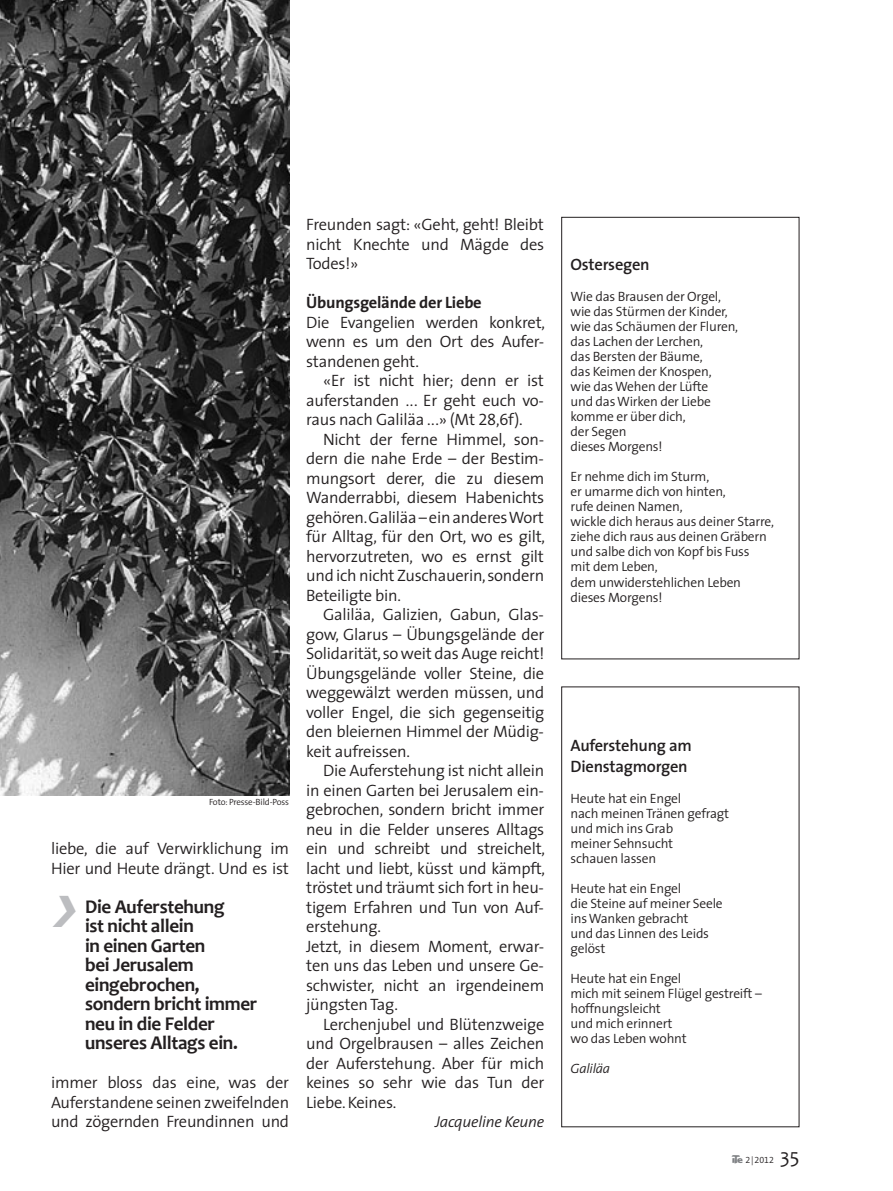
<style>
.page{position:relative;width:893px;height:1191px;background:#fff}
.page>*{position:absolute;margin:0;border:0;box-sizing:border-box;transform-origin:0 0}
.t1{font:21px "Candara";color:#231f20;scale:.94 1}
.t2{font:700 19.5px/19.5px "Candara";letter-spacing:-.015em;color:#231f20}
.t3{font:300 16.5px/19.5px "The Sans SN";letter-spacing:-.015em;color:#231f20;text-align:justify}
.t4{font:600 16.5px/21px "The Sans SN";letter-spacing:-.015em;color:#231f20}
.t5{font:700 16.5px "The Sans SN";letter-spacing:-.015em;color:#231f20}
.t6{font:italic 300 15.75px "The Sans SN";letter-spacing:-.015em;color:#231f20}
.t7{font:300 13.5px/15px "The Sans SN";letter-spacing:-.015em;color:#231f20}
.t8{font:italic 300 13.5px "The Sans SN";letter-spacing:-.015em;color:#231f20}
.t9{font:300 9px "The Sans SN";letter-spacing:-.015em;color:#231f20}
.s1{font-family:"Ite Font";font-weight:400;color:#808285}
</style>
<div class="page">
<img style="left:0;top:0;width:289px;height:796px">
<div style="left:561px;top:217px;width:238px;height:442px;border:1px solid #231f20"></div>
<div style="left:561px;top:686px;width:238px;height:441px;border:1px solid #231f20"></div>
<p class="t9" style="left:209px;top:799px;width:82px">Foto: Presse-Bild-Poss</p>
<p class="t3" style="left:51px;top:840px;width:240px">liebe, die auf Verwirklichung im<br>Hier und Heute drängt. Und es ist</p>
<p class="t2" style="left:85px;top:896px;width:174px">Die Auferstehung<br>ist nicht allein<br>in einen Garten<br>bei Jerusalem eingebrochen, sondern bricht immer neu in die Felder unseres Alltags ein.</p>
<p class="t3" style="left:51px;top:1074px;width:240px">immer bloss das eine, was der Auferstandene seinen zweifelnden und zögernden Freundinnen und</p>
<p class="t3" style="left:306px;top:216px;width:240px">Freunden sagt: «Geht, geht! Bleibt nicht Knechte und Mägde des Todes!»</p>
<p class="t5" style="left:306px;top:296px;width:177px">Übungsgelände der Liebe</p>
<p class="t3" style="left:306px;top:314px;width:240px">Die Evangelien werden konkret, wenn es um den Ort des Aufer&shy;standenen geht.</p>
<p class="t3" style="left:306px;top:372px;width:239px;text-indent:17px">«Er ist nicht hier; denn er ist auferstanden ... Er geht euch vo&shy;raus nach Galiläa ...» (Mt 28,6f).</p>
<p class="t3" style="left:306px;top:431px;width:240px;text-indent:17px">Nicht der ferne Himmel, son&shy;dern die nahe Erde – der Bestim&shy;mungsort derer, die zu diesem Wanderrabbi, diesem Habenichts gehören. Galiläa – ein anderes Wort für Alltag, für den Ort, wo es gilt, hervorzutreten, wo es ernst gilt und ich nicht Zuschauerin, sondern Beteiligte bin.</p>
<p class="t3" style="left:306px;top:606px;width:240px;text-indent:17px">Galiläa, Galizien, Gabun, Glas&shy;gow, Glarus – Übungsgelände der Solidarität, so weit das Auge reicht!<br>Übungsgelände voller Steine, die weggewälzt werden müssen, und voller Engel, die sich gegenseitig den bleiernen Himmel der Müdig&shy;keit aufreissen.</p>
<p class="t3" style="left:306px;top:762px;width:240px;text-align:left;text-indent:17px">Die Auferstehung ist nicht allein in einen Garten bei Jerusalem ein&shy;gebrochen, sondern bricht immer neu in die Felder unseres Alltags ein und schreibt und streichelt, lacht und liebt, küsst und kämpft, tröstet und träumt sich fort in heu&shy;tigem Erfahren und Tun von Auf&shy;erstehung.<br>Jetzt, in diesem Moment, erwar&shy;ten uns das Leben und unsere Ge&shy;schwister, nicht an irgendeinem jüngsten Tag.</p>
<p class="t3" style="left:306px;top:1016px;width:240px;text-indent:17px">Lerchenjubel und Blütenzweige und Orgelbrausen – alles Zeichen der Auferstehung. Aber für mich keines so sehr wie das Tun der Liebe. Keines.</p>
<p class="t6" style="left:435px;top:1116px;width:111px">Jacqueline Keune</p>
<p class="t4" style="left:571px;top:255px;width:81px">Ostersegen</p>
<p class="t7" style="left:571px;top:291px;width:169px">Wie das Brausen der Orgel, wie das Stürmen der Kinder, wie das Schäumen der Fluren, das Lachen der Lerchen,<br>das Bersten der Bäume,<br>das Keimen der Knospen,<br>wie das Wehen der Lüfte<br>und das Wirken der Liebe komme er über dich,<br>der Segen<br>dieses Morgens!</p>
<p class="t7" style="left:571px;top:471px;width:205px">Er nehme dich im Sturm,<br>er umarme dich von hinten,<br>rufe deinen Namen,<br>wickle dich heraus aus deiner Starre, ziehe dich raus aus deinen Gräbern und salbe dich von Kopf bis Fuss<br>mit dem Leben,<br>dem unwiderstehlichen Leben dieses Morgens!</p>
<p class="t4" style="left:571px;top:736px;width:123px">Auferstehung am<br>Dienstagmorgen</p>
<p class="t7" style="left:571px;top:792px;width:160px">Heute hat ein Engel<br>nach meinen Tränen gefragt und mich ins Grab<br>meiner Sehnsucht<br>schauen lassen</p>
<p class="t7" style="left:571px;top:882px;width:154px">Heute hat ein Engel<br>die Steine auf meiner Seele ins Wanken gebracht<br>und das Linnen des Leids gelöst</p>
<p class="t7" style="left:571px;top:972px;width:193px">Heute hat ein Engel<br>mich mit seinem Flügel gestreift – hoffnungsleicht<br>und mich erinnert<br>wo das Leben wohnt</p>
<p class="t8" style="left:571px;top:1063px;width:41px">Galiläa</p>
<p class="t9" style="left:732px;top:1156px;width:44px"><span class="s1">a</span> 2|2012</p>
<p class="t1" style="left:780px;top:1143px;width:22px">35</p>
</div>
